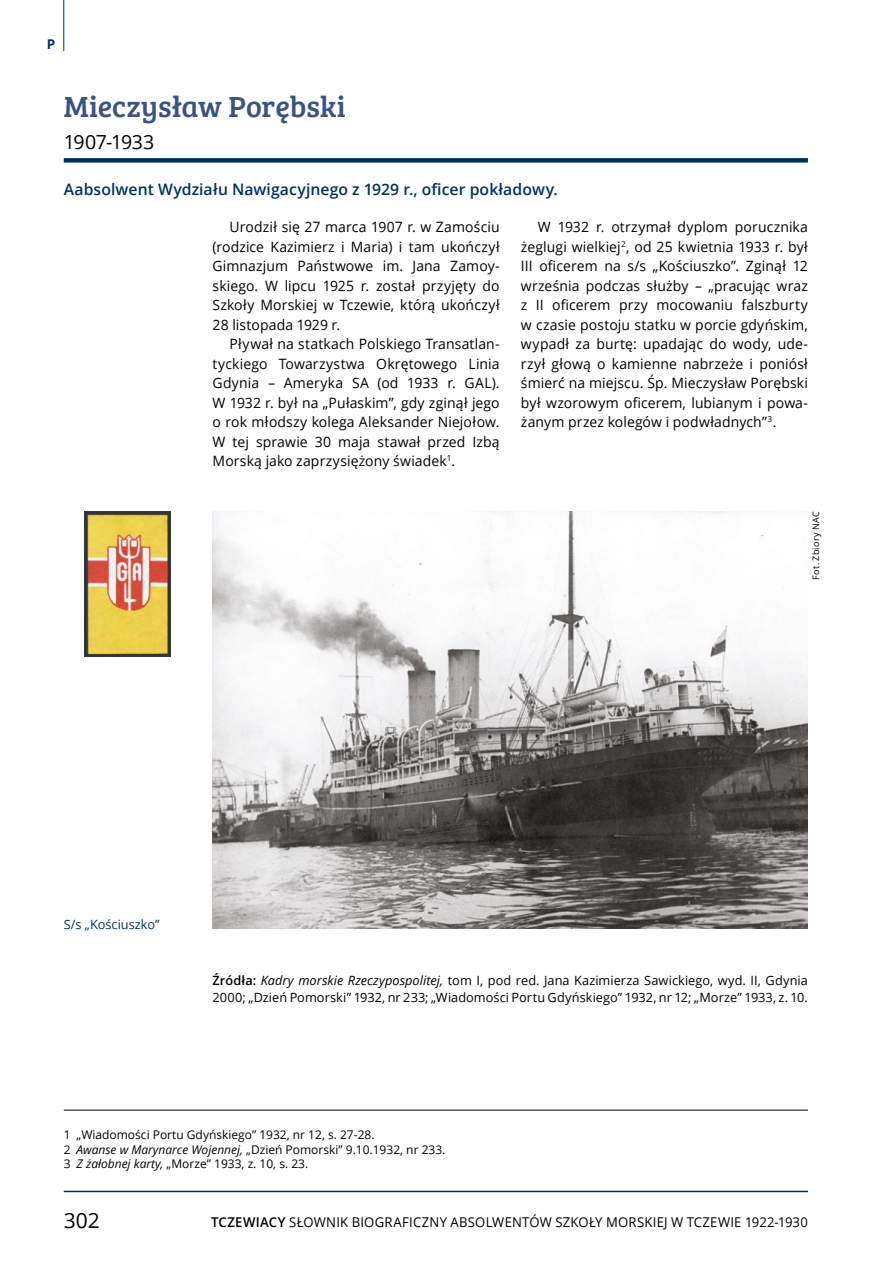
<style>
.page{position:relative;width:893px;height:1263px;background:#fff}
.page>*{position:absolute;margin:0;border:0;box-sizing:border-box;transform-origin:0 0}
.t1{font:30px "Bree Serif";color:#3a5384}
.t2{font:21px "Open Sans";color:#000}
.t3{font:19.5px "Open Sans";letter-spacing:-.015em;color:#000}
.t4{font:600 15.75px "Open Sans";letter-spacing:.005em;color:#003063}
.t5{font:14.25px/19.5px "Open Sans";letter-spacing:.01em;color:#000;text-align:justify}
.t6{font:13.5px "Open Sans";letter-spacing:.015em;color:#000}
.t7{font:700 13.5px "Open Sans";color:#003063}
.t8{font:12.75px/16.5px "Open Sans";letter-spacing:.005em;color:#000}
.t9{font:12.75px "Open Sans";color:#003063}
.t10{font:12px/14.4px "Open Sans";color:#000}
.t11{font:9px "Open Sans";letter-spacing:.025em;color:#000}
.s1{font-weight:600}
.s2{font-style:italic}
</style>
<div class="page">
<hr style="left:64px;top:1191px;width:744px;height:1px;background:#003063">
<hr style="left:63px;top:0;width:1px;height:51px;background:#003063">
<div style="left:64px;top:158px;width:744px;height:5px;background:#003063"></div>
<hr style="left:64px;top:1110px;width:744px;height:1px;background:#000">
<img style="left:85px;top:511px;width:85px;height:145px">
<img style="left:213px;top:511px;width:595px;height:417px">
<p class="t7" style="left:47px;top:34px;width:10px">P</p>
<h1 class="t1" style="left:64px;top:85px;width:283px">Mieczysław Porębski</h1>
<h3 class="t3" style="left:64px;top:128px;width:92px">1907-1933</h3>
<p class="t4" style="left:64px;top:178px;width:496px">Aabsolwent Wydziału Nawigacyjnego z 1929 r., oficer pokładowy.</p>
<p class="t5" style="left:213px;top:217px;width:289px;text-indent:17px">Urodził się 27 marca 1907 r. w Zamościu (rodzice Kazimierz i Maria) i tam ukończył Gimnazjum Państwowe im. Jana Zamoy&shy;skiego. W lipcu 1925 r. został przyjęty do Szkoły Morskiej w Tczewie, którą ukończył 28 listopada 1929 r.</p>
<p class="t5" style="left:213px;top:334px;width:289px;text-indent:17px">Pływał na statkach Polskiego Transatlan&shy;tyckiego Towarzystwa Okrętowego Linia Gdynia – Ameryka SA (od 1933 r. GAL).<br>W 1932 r. był na „Pułaskim”, gdy zginął jego o rok młodszy kolega Aleksander Niejołow.<br>W tej sprawie 30 maja stawał przed Izbą Morską jako zaprzysiężony świadek<sup>1</sup>.</p>
<p class="t5" style="left:521px;top:217px;width:289px;text-indent:17px">W 1932 r. otrzymał dyplom porucznika żeglugi wielkiej<sup>2</sup>, od 25 kwietnia 1933 r. był III oficerem na s/s „Kościuszko”. Zginął 12 września podczas służby – „pracując wraz z II oficerem przy mocowaniu falszburty w czasie postoju statku w porcie gdyńskim, wypadł za burtę: upadając do wody, ude&shy;rzył głową o kamienne nabrzeże i poniósł śmierć na miejscu. Śp. Mieczysław Porębski był wzorowym oficerem, lubianym i powa&shy;żanym przez kolegów i podwładnych”<sup>3</sup>.</p>
<p class="t11" style="left:810px;top:580px;width:70px;rotate:-90deg">Fot. Zbiory NAC</p>
<p class="t9" style="left:64px;top:916px;width:97px">S/s „Kościuszko”</p>
<p class="t8" style="left:213px;top:972px;width:597px"><span class="s1">Źródła:</span> <span class="s2">Kadry morskie Rzeczypospolitej,</span> tom I, pod red. Jana Kazimierza Sawickiego, wyd. II, Gdynia<br>2000; „Dzień Pomorski” 1932, nr 233; „Wiadomości Portu Gdyńskiego” 1932, nr 12; „Morze” 1933, z. 10.</p>
<p class="t10" style="left:64px;top:1127px;width:383px">1 „Wiadomości Portu Gdyńskiego” 1932, nr 12, s. 27-28.<br>2 <span class="s2">Awanse w Marynarce Wojennej,</span> „Dzień Pomorski” 9.10.1932, nr 233.<br>3 <span class="s2">Z żałobnej karty,</span> „Morze” 1933, z. 10, s. 23.</p>
<h2 class="t2" style="left:64px;top:1206px;width:37px">302</h2>
<p class="t6" style="left:211px;top:1212px;width:598px"><span class="s1">TCZEWIACY</span> SŁOWNIK BIOGRAFICZNY ABSOLWENTÓW SZKOŁY MORSKIEJ W TCZEWIE 1922-1930</p>
</div>
